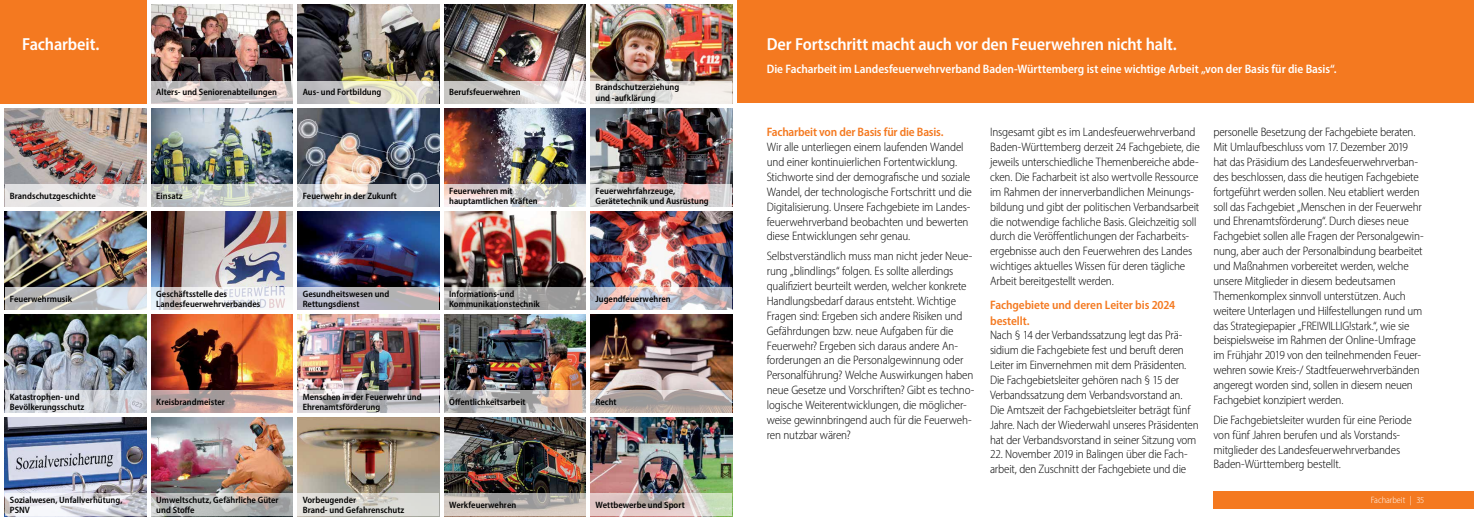
<style>
.page{position:relative;width:1474px;height:521px;background:#fff}
.page>*{position:absolute;margin:0;border:0;box-sizing:border-box;transform-origin:0 0}
.t1{font:600 semi-condensed 17.5px "Myriad Pro";letter-spacing:-.005em;color:#fff}
.t2{font:300 semi-condensed 12.25px/14.9px "Myriad Pro";letter-spacing:-.015em;color:#000}
.t3{font:600 semi-condensed 12.25px "Myriad Pro";letter-spacing:-.005em;color:#fff}
.t4{font:600 semi-condensed 12.25px/15.8px "Myriad Pro";letter-spacing:-.005em;color:#f47920}
.t5{font:600 semi-condensed 9.19px/10.1px "Myriad Pro";color:#000}
.t6{font:300 semi-condensed 9.19px "Myriad Pro";letter-spacing:-.005em;color:#fff}
</style>
<div class="page">
<div style="left:1213px;top:491px;width:260px;height:17px;background:#f47920"></div>
<div style="left:0;top:0;width:146px;height:103px;background:#f47920"></div>
<img style="left:151px;top:5px;width:142px;height:76px">
<svg style="left:151px;top:81px;width:142px;height:22px;background:#cfc8c8"></svg>
<img style="left:298px;top:5px;width:141px;height:76px">
<svg style="left:298px;top:81px;width:141px;height:22px;background:#d4d2c7"></svg>
<img style="left:444px;top:5px;width:141px;height:76px">
<svg style="left:444px;top:81px;width:141px;height:22px"></svg>
<img style="left:590px;top:5px;width:142px;height:76px">
<svg style="left:590px;top:81px;width:142px;height:22px;background:#e3e0dd"></svg>
<img style="left:5px;top:108px;width:141px;height:76px">
<svg style="left:5px;top:184px;width:141px;height:22px;background:#e2dddd"></svg>
<img style="left:151px;top:108px;width:142px;height:76px">
<svg style="left:151px;top:184px;width:142px;height:22px;background:#c5cac7"></svg>
<img style="left:298px;top:108px;width:141px;height:76px">
<svg style="left:298px;top:184px;width:141px;height:22px;background:#cbcccf"></svg>
<img style="left:444px;top:108px;width:141px;height:76px">
<svg style="left:444px;top:184px;width:141px;height:22px;background:#d9d4d4"></svg>
<img style="left:590px;top:108px;width:142px;height:76px">
<svg style="left:590px;top:184px;width:142px;height:22px;background:#dbd2d2"></svg>
<img style="left:5px;top:211px;width:141px;height:76px">
<svg style="left:5px;top:287px;width:141px;height:23px;background:#c6c8ca"></svg>
<img style="left:151px;top:211px;width:142px;height:76px">
<svg style="left:151px;top:287px;width:142px;height:23px;fill:#f2f2f4"></svg>
<img style="left:298px;top:211px;width:141px;height:76px">
<svg style="left:298px;top:287px;width:141px;height:23px;background:#bab8c0"></svg>
<img style="left:444px;top:211px;width:141px;height:76px">
<svg style="left:444px;top:287px;width:141px;height:23px;background:#a8a8a7"></svg>
<img style="left:590px;top:211px;width:142px;height:76px">
<svg style="left:590px;top:287px;width:142px;height:23px;background:#ccc1c7"></svg>
<img style="left:5px;top:315px;width:141px;height:75px">
<svg style="left:5px;top:390px;width:141px;height:23px;background:#d4d6dd"></svg>
<img style="left:151px;top:315px;width:142px;height:75px">
<img style="left:298px;top:315px;width:141px;height:75px">
<svg style="left:151px;top:390px;width:142px;height:23px;background:#c2a6a1"></svg>
<svg style="left:298px;top:390px;width:141px;height:23px;background:#c7c5c8"></svg>
<img style="left:444px;top:315px;width:141px;height:75px">
<svg style="left:444px;top:390px;width:141px;height:23px;background:#c2b7b2"></svg>
<img style="left:590px;top:315px;width:142px;height:75px">
<svg style="left:590px;top:390px;width:142px;height:23px;background:#b2a8a4"></svg>
<img style="left:5px;top:418px;width:141px;height:76px">
<img style="left:590px;top:418px;width:142px;height:76px">
<img style="left:151px;top:418px;width:142px;height:76px">
<svg style="left:5px;top:494px;width:141px;height:22px"></svg>
<svg style="left:590px;top:494px;width:142px;height:22px;background:#d4c9c1"></svg>
<svg style="left:151px;top:494px;width:142px;height:22px;background:#b9b8b6"></svg>
<img style="left:298px;top:418px;width:141px;height:76px">
<svg style="left:298px;top:494px;width:141px;height:22px;background:#dadad5"></svg>
<img style="left:444px;top:418px;width:141px;height:76px">
<svg style="left:444px;top:494px;width:141px;height:22px;background:#c1b9b4"></svg>
<div style="left:737px;top:0;width:736px;height:103px;background:#f47920"></div>
<h1 class="t1" style="left:22px;top:33px;width:79px">Facharbeit.</h1>
<p class="t5" style="left:156px;top:87px;width:122px">Alters- und Seniorenabteilungen</p>
<p class="t5" style="left:303px;top:87px;width:80px">Aus- und Fortbildung</p>
<p class="t5" style="left:449px;top:87px;width:73px">Berufsfeuerwehren</p>
<p class="t5" style="left:595px;top:82px;width:85px">Brandschutzerziehung und -aufklärung</p>
<p class="t5" style="left:10px;top:190px;width:87px">Brandschutzgeschichte</p>
<p class="t5" style="left:156px;top:190px;width:28px">Einsatz</p>
<p class="t5" style="left:303px;top:190px;width:96px">Feuerwehr in der Zukunft</p>
<p class="t5" style="left:449px;top:185px;width:90px">Feuerwehren mit hauptamtlichen Kräften</p>
<p class="t5" style="left:595px;top:185px;width:115px">Feuerwehrfahrzeuge,<br>Gerätetechnik und Ausrüstung</p>
<p class="t5" style="left:10px;top:294px;width:64px">Feuerwehrmusik</p>
<p class="t5" style="left:156px;top:288px;width:105px">Geschäftsstelle des<br>Landesfeuerwehrverbandes</p>
<p class="t5" style="left:303px;top:288px;width:88px">Gesundheitswesen und<br>Rettungsdienst</p>
<p class="t5" style="left:449px;top:288px;width:92px">Informations-und<br>Kommunikationstechnik</p>
<p class="t5" style="left:595px;top:294px;width:77px">Jugendfeuerwehren</p>
<p class="t5" style="left:10px;top:392px;width:76px">Katastrophen- und<br>Bevölkerungsschutz</p>
<p class="t5" style="left:156px;top:397px;width:70px">Kreisbrandmeister</p>
<p class="t5" style="left:303px;top:392px;width:121px">Menschen in der Feuerwehr und<br>Ehrenamtsförderung</p>
<p class="t5" style="left:449px;top:397px;width:78px">Öffentlichkeitsarbeit</p>
<p class="t5" style="left:595px;top:397px;width:22px">Recht</p>
<p class="t5" style="left:10px;top:495px;width:114px">Sozialwesen, Unfallverhütung,<br>PSNV</p>
<p class="t5" style="left:595px;top:500px;width:91px">Wettbewerbe und Sport</p>
<p class="t5" style="left:156px;top:495px;width:124px">Umweltschutz, Gefährliche Güter und Stoffe</p>
<p class="t5" style="left:303px;top:495px;width:103px">Vorbeugender<br>Brand- und Gefahrenschutz</p>
<p class="t5" style="left:449px;top:500px;width:69px">Werkfeuerwehren</p>
<h1 class="t1" style="left:766px;top:33px;width:412px">Der Fortschritt macht auch vor den Feuerwehren nicht halt.</h1>
<p class="t3" style="left:766px;top:61px;width:571px">Die Facharbeit im Landesfeuerwehrverband Baden-Württemberg ist eine wichtige Arbeit „von der Basis für die Basis“.</p>
<p class="t4" style="left:766px;top:124px;width:178px">Facharbeit von der Basis für die Basis.</p>
<p class="t2" style="left:766px;top:140px;width:207px">Wir alle unterliegen einem laufenden Wandel und einer kontinuierlichen Fortentwicklung.<br>Stichworte sind der demografische und soziale Wandel, der technologische Fortschritt und die Digitalisierung. Unsere Fachgebiete im Landes&shy;feuerwehrverband beobachten und bewerten diese Entwicklungen sehr genau.</p>
<p class="t2" style="left:766px;top:249px;width:209px">Selbstverständlich muss man nicht jeder Neue&shy;rung „blindlings“ folgen. Es sollte allerdings qualifiziert beurteilt werden, welcher konkrete Handlungsbedarf daraus entsteht. Wichtige Fragen sind: Ergeben sich andere Risiken und Gefährdungen bzw. neue Aufgaben für die Feuerwehr? Ergeben sich daraus andere An&shy;forderungen an die Personalgewinnung oder Personalführung? Welche Auswirkungen haben neue Gesetze und Vorschriften? Gibt es techno&shy;logische Weiterentwicklungen, die möglicher&shy;weise gewinnbringend auch für die Feuerweh&shy;ren nutzbar wären?</p>
<p class="t2" style="left:990px;top:125px;width:211px">Insgesamt gibt es im Landesfeuerwehrverband Baden-Württemberg derzeit 24 Fachgebiete, die jeweils unterschiedliche Themenbereiche abde&shy;cken. Die Facharbeit ist also wertvolle Ressource im Rahmen der innerverbandlichen Meinungs&shy;bildung und gibt der politischen Verbandsarbeit die notwendige fachliche Basis. Gleichzeitig soll durch die Veröffentlichungen der Facharbeits&shy;ergebnisse auch den Feuerwehren des Landes wichtiges aktuelles Wissen für deren tägliche Arbeit bereitgestellt werden.</p>
<p class="t4" style="left:990px;top:297px;width:187px">Fachgebiete und deren Leiter bis 2024 bestellt.</p>
<p class="t2" style="left:990px;top:328px;width:210px">Nach § 14 der Verbandssatzung legt das Prä&shy;sidium die Fachgebiete fest und beruft deren Leiter im Einvernehmen mit dem Präsidenten.<br>Die Fachgebietsleiter gehören nach § 15 der Verbandssatzung dem Verbandsvorstand an.<br>Die Amtszeit der Fachgebietsleiter beträgt fünf Jahre. Nach der Wiederwahl unseres Präsidenten hat der Verbandsvorstand in seiner Sitzung vom</p>
<p class="t2" style="left:990px;top:447px;width:199px">22. November 2019 in Balingen über die Fach&shy;arbeit, den Zuschnitt der Fachgebiete und die</p>
<p class="t2" style="left:1213px;top:125px;width:212px">personelle Besetzung der Fachgebiete beraten.<br>Mit Umlaufbeschluss vom 17. Dezember 2019 hat das Präsidium des Landesfeuerwehrverban&shy;des beschlossen, dass die heutigen Fachgebiete fortgeführt werden sollen. Neu etabliert werden soll das Fachgebiet „Menschen in der Feuerwehr und Ehrenamtsförderung“. Durch dieses neue Fachgebiet sollen alle Fragen der Personalgewin&shy;nung, aber auch der Personalbindung bearbeitet und Maßnahmen vorbereitet werden, welche unsere Mitglieder in diesem bedeutsamen Themenkomplex sinnvoll unterstützen. Auch weitere Unterlagen und Hilfestellungen rund um das Strategiepapier „FREIWILLIG!stark.“, wie sie beispielsweise im Rahmen der Online-Umfrage im Frühjahr 2019 von den teilnehmenden Feuer&shy;wehren sowie Kreis-/ Stadtfeuerwehrverbänden angeregt worden sind, sollen in diesem neuen Fachgebiet konzipiert werden.</p>
<p class="t2" style="left:1213px;top:412px;width:200px">Die Fachgebietsleiter wurden für eine Periode von fünf Jahren berufen und als Vorstands&shy;mitglieder des Landesfeuerwehrverbandes Baden-Württemberg bestellt.</p>
<p class="t6" style="left:1370px;top:495px;width:55px">Facharbeit | 35</p>
</div>
